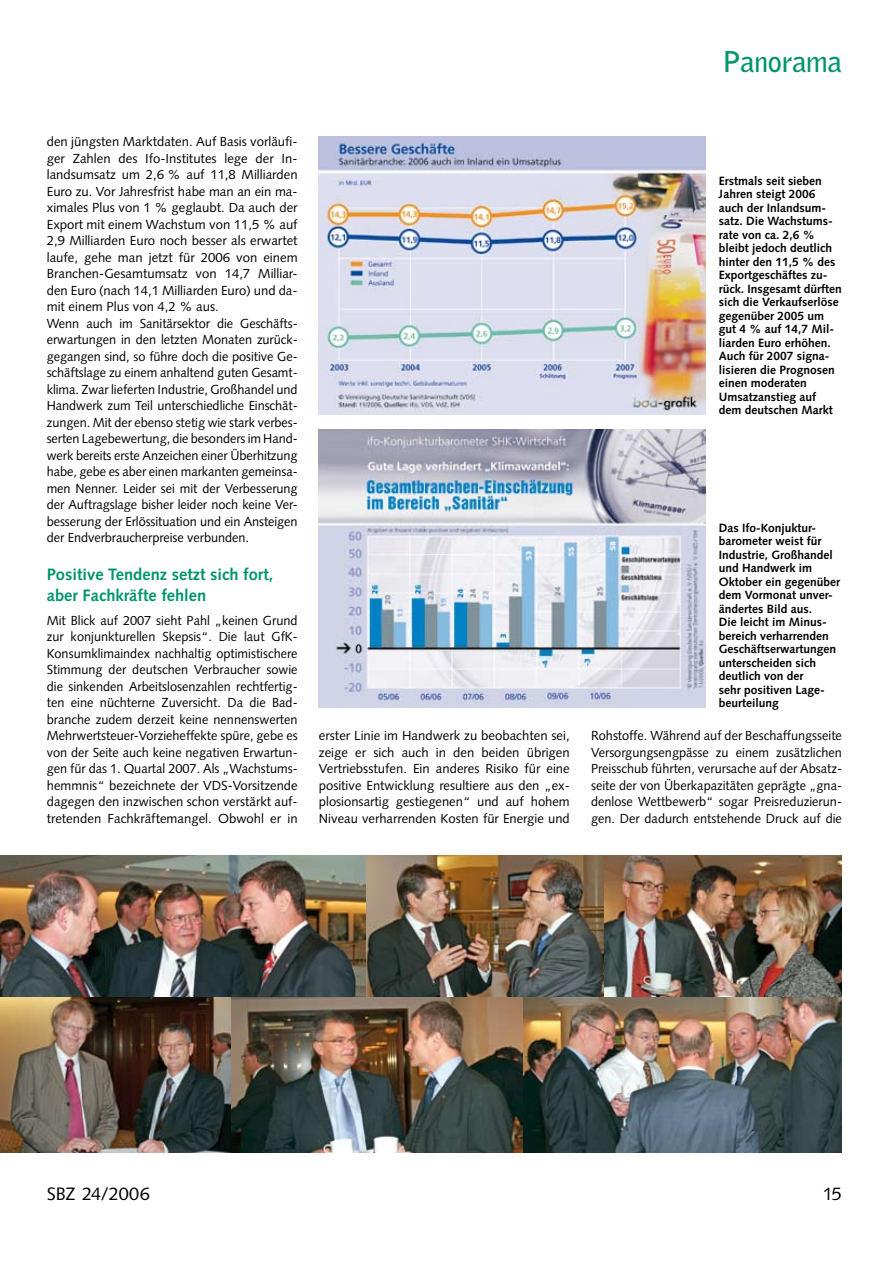
<style>
.page{position:relative;width:893px;height:1263px;background:#fff}
.page>*{position:absolute;margin:0;border:0;box-sizing:border-box;transform-origin:0 0}
.t1{font:700 28.5px "Bell Gothic Std";letter-spacing:-.015em;color:#00946c}
.t2{font:18px "Syntax LT Std";letter-spacing:-.01em;color:#000}
.t3{font:700 16.5px/21px "Syntax LT Std";color:#00946c}
.t4{font:13.2px/16.5px "Syntax LT Std";letter-spacing:-.005em;color:#000;text-align:justify}
.t5{font:700 12px/13.5px "Syntax LT Std";color:#000}
</style>
<div class="page">
<img style="left:319px;top:136px;width:387px;height:278px">
<img style="left:319px;top:429px;width:387px;height:278px">
<img style="left:0;top:996px;width:231px;height:156px">
<img style="left:231px;top:996px;width:611px;height:156px">
<img style="left:604px;top:856px;width:238px;height:140px">
<img style="left:365px;top:856px;width:239px;height:140px">
<img style="left:0;top:856px;width:365px;height:140px">
<h1 class="t1" style="left:722px;top:45px;width:121px">Panorama</h1>
<p class="t4" style="left:47px;top:133px;width:252px;text-align:left">den jüngsten Marktdaten. Auf Basis vorläufi&shy;ger Zahlen des Ifo-Institutes lege der In&shy;landsumsatz um 2,6 % auf 11,8 Milliarden Euro zu. Vor Jahresfrist habe man an ein ma&shy;ximales Plus von 1 % geglaubt. Da auch der Export mit einem Wachstum von 11,5 % auf 2,9 Milliarden Euro noch besser als erwartet laufe, gehe man jetzt für 2006 von einem Branchen-Gesamtumsatz von 14,7 Milliar&shy;den Euro (nach 14,1 Milliarden Euro) und da&shy;mit einem Plus von 4,2 % aus.<br>Wenn auch im Sanitärsektor die Geschäfts&shy;erwartungen in den letzten Monaten zurück&shy;gegangen sind, so führe doch die positive Ge&shy;schäftslage zu einem anhaltend guten Gesamt&shy;klima. Zwar lieferten Industrie, Großhandel und Handwerk zum Teil unterschiedliche Einschät&shy;zungen. Mit der ebenso stetig wie stark verbes&shy;serten Lagebewertung, die besonders im Hand&shy;werk bereits erste Anzeichen einer Überhitzung habe, gebe es aber einen markanten gemeinsa&shy;men Nenner. Leider sei mit der Verbesserung der Auftragslage bisher leider noch keine Ver&shy;besserung der Erlössituation und ein Ansteigen der Endverbraucherpreise verbunden.</p>
<p class="t3" style="left:47px;top:563px;width:228px">Positive Tendenz setzt sich fort, aber Fachkräfte fehlen</p>
<p class="t4" style="left:47px;top:612px;width:252px">Mit Blick auf 2007 sieht Pahl „keinen Grund zur konjunkturellen Skepsis“. Die laut GfK-Konsumklimaindex nachhaltig optimistischere Stimmung der deutschen Verbraucher sowie die sinkenden Arbeitslosenzahlen rechtfertig&shy;ten eine nüchterne Zuversicht. Da die Bad&shy;branche zudem derzeit keine nennenswerten Mehrwertsteuer-Vorzieheffekte spüre, gebe es von der Seite auch keine negativen Erwartun&shy;gen für das 1. Quartal 2007. Als „Wachstums&shy;hemmnis“ bezeichnete der VDS-Vorsitzende dagegen den inzwischen schon verstärkt auf&shy;tretenden Fachkräftemangel. Obwohl er in</p>
<p class="t5" style="left:719px;top:174px;width:125px">Erstmals seit sieben<br>Jahren steigt 2006 auch der Inlandsum&shy;satz. Die Wachstums&shy;rate von ca. 2,6 % bleibt jedoch deutlich hinter den 11,5 % des<br>Exportgeschäftes zu&shy;rück. Insgesamt dürften sich die Verkaufserlöse gegenüber 2005 um gut 4 % auf 14,7 Mil&shy;liarden Euro erhöhen.<br>Auch für 2007 signa&shy;lisieren die Prognosen einen moderaten<br>Umsatzanstieg auf<br>dem deutschen Markt</p>
<p class="t5" style="left:719px;top:521px;width:123px">Das Ifo-Konjuktur&shy;barometer weist für<br>Industrie, Großhandel und Handwerk im<br>Oktober ein gegenüber dem Vormonat unver&shy;ändertes Bild aus.<br>Die leicht im Minus&shy;bereich verharrenden<br>Geschäftserwartungen unterscheiden sich deutlich von der<br>sehr positiven Lage&shy;beurteilung</p>
<p class="t4" style="left:319px;top:727px;width:252px">erster Linie im Handwerk zu beobachten sei, zeige er sich auch in den beiden übrigen Vertriebsstufen. Ein anderes Risiko für eine posi-tive Entwicklung resultiere aus den „ex&shy;plosionsartig gestiegenen“ und auf hohem Niveau verharrenden Kosten für Energie und</p>
<p class="t4" style="left:591px;top:727px;width:252px">Rohstoffe. Während auf der Beschaffungsseite Versorgungsengpässe zu einem zusätzlichen Preisschub führten, verursache auf der Absatz&shy;seite der von Überkapazitäten geprägte „gna&shy;denlose Wettbewerb“ sogar Preisreduzierun&shy;gen. Der dadurch entstehende Druck auf die</p>
<h2 class="t2" style="left:47px;top:1183px;width:104px">SBZ 24/2006</h2>
<h2 class="t2" style="left:823px;top:1183px;width:21px">15</h2>
</div>
